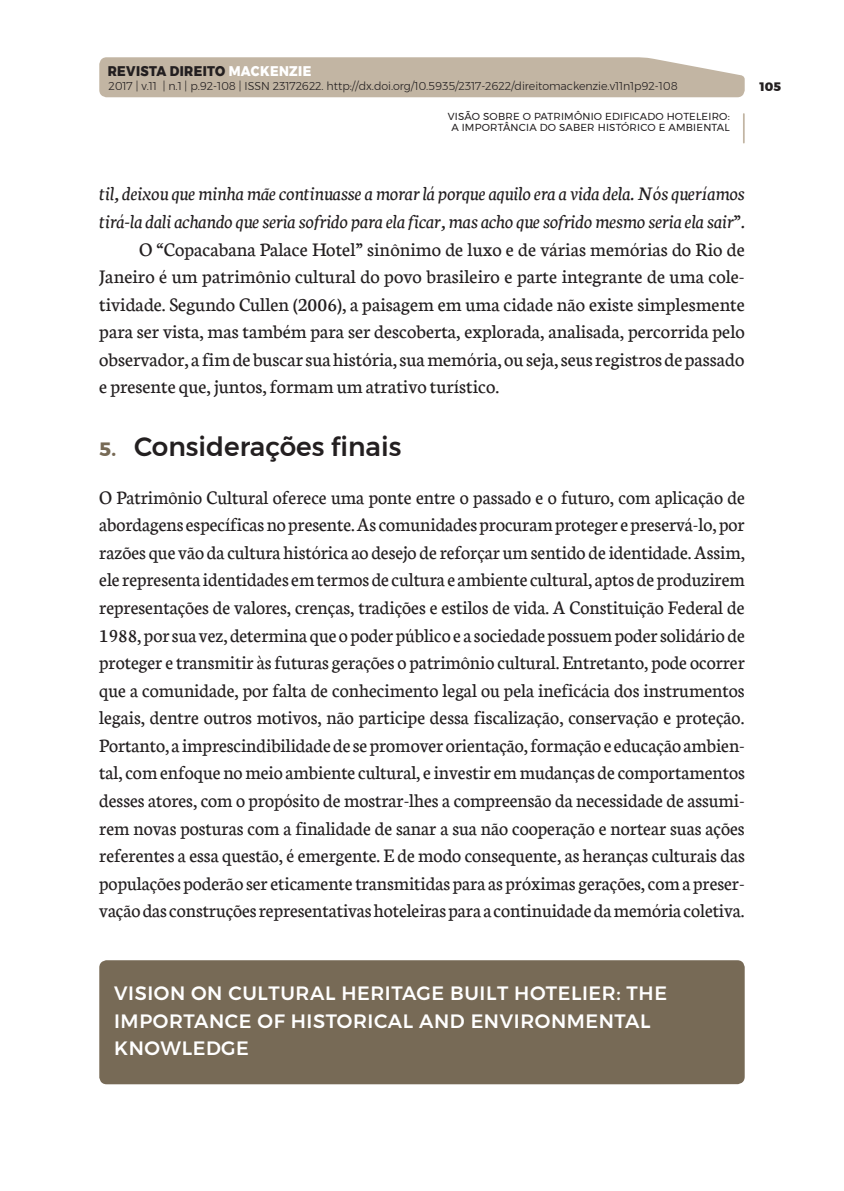
<style>
.page{position:relative;width:844px;height:1191px;background:#fff}
.page>*{position:absolute;margin:0;border:0;box-sizing:border-box;transform-origin:0 0}
._4_Sub_1{font:500 26.25px "Montserrat";color:#231f20}
._1_Paragrafo_Sem_Rec{font:20.47px/27.5px "Neuton";letter-spacing:-.005em;color:#231f20;text-align:justify}
._1_Paragrafo_Recuo{font:20.47px/27.7px "Neuton";color:#231f20;text-align:justify}
._1_Paragrafo_Recuo-2{font:italic 20.47px/27.7px "Neuton";color:#231f20}
._3b_Tit_Palavra-chav{font:500 19.25px/27.7px "Montserrat";letter-spacing:.03em;color:#fff}
.t1{font:800 14px "Montserrat";letter-spacing:.03em;color:#231f20;scale:.9 1}
.t2{font:800 12.25px "Montserrat";color:#231f20}
.t3{font:300 11.38px "Montserrat";letter-spacing:-.005em;color:#231f20}
.t4{font:10.15px/11.2px "Montserrat";letter-spacing:.02em;color:#231f20;text-align:center}
.s1{color:#fff}
.s2{font-weight:700;font-size:19.25px;color:#776a56}
</style>
<div class="page">
<hr style="left:742px;top:114px;width:2px;height:29px;background:#c2b5a3">
<div style="left:99px;top:57px;width:645px;height:40px;background:#c2b5a3"></div>
<div style="left:99px;top:960px;width:645px;height:124px;background:#776a56"></div>
<p class="t1" style="left:108px;top:59px;width:228px">REVISTA DIREITO <span class="s1">MACKENZIE</span></p>
<p class="t3" style="left:108px;top:78px;width:570px">2017 | v.11 | n.1 | p.92-108 | ISSN 23172622. http://dx.doi.org/10.5935/2317-2622/direitomackenzie.v11n1p92-108</p>
<p class="t4" style="left:447px;top:111px;width:283px">VISÃO SOBRE O PATRIMÔNIO EDIFICADO HOTELEIRO:<br>A IMPORTÂNCIA DO SABER HISTÓRICO E AMBIENTAL</p>
<p class="t2" style="left:759px;top:76px;width:23px">105</p>
<p class="_1_Paragrafo_Recuo-2" style="left:99px;top:180px;width:646px">til, deixou que minha mãe continuasse a morar lá porque aquilo era a vida dela. Nós queríamos tirá-la dali achando que seria sofrido para ela ficar, mas acho que sofrido mesmo seria ela sair”.</p>
<p class="_1_Paragrafo_Recuo" style="left:99px;top:235px;width:647px;text-indent:40px">O “Copacabana Palace Hotel” sinônimo de luxo e de várias memórias do Rio de Janeiro é um patrimônio cultural do povo brasileiro e parte integrante de uma cole&shy;tividade. Segundo Cullen (2006), a paisagem em uma cidade não existe simplesmente para ser vista, mas também para ser descoberta, explorada, analisada, percorrida pelo observador, a fim de buscar sua história, sua memória, ou seja, seus registros de passado e presente que, juntos, formam um atrativo turístico.</p>
<p class="_4_Sub_1" style="left:99px;top:426px;width:303px"><span class="s2">5.</span> Considerações finais</p>
<p class="_1_Paragrafo_Sem_Rec" style="left:99px;top:483px;width:647px">O Patrimônio Cultural oferece uma ponte entre o passado e o futuro, com aplicação de abordagens específicas no presente. As comunidades procuram proteger e preservá-lo, por razões que vão da cultura histórica ao desejo de reforçar um sentido de identidade. Assim, ele representa identidades em termos de cultura e ambiente cultural, aptos de produzirem representações de valores, crenças, tradições e estilos de vida. A Constituição Federal de 1988, por sua vez, determina que o poder público e a sociedade possuem poder solidário de proteger e transmitir às futuras gerações o patrimônio cultural. Entretanto, pode ocorrer que a comunidade, por falta de conhecimento legal ou pela ineficácia dos instrumentos legais, dentre outros motivos, não participe dessa fiscalização, conservação e proteção.<br>Portanto, a imprescindibilidade de se promover orientação, formação e educação ambien&shy;tal, com enfoque no meio ambiente cultural, e investir em mudanças de comportamentos desses atores, com o propósito de mostrar-lhes a compreensão da necessidade de assumi&shy;rem novas posturas com a finalidade de sanar a sua não cooperação e nortear suas ações referentes a essa questão, é emergente. E de modo consequente, as heranças culturais das populações poderão ser eticamente transmitidas para as próximas gerações, com a preser&shy;vação das construções representativas hoteleiras para a continuidade da memória coletiva.</p>
<p class="_3b_Tit_Palavra-chav" style="left:114px;top:979px;width:554px">VISION ON CULTURAL HERITAGE BUILT HOTELIER: THE<br>IMPORTANCE OF HISTORICAL AND ENVIRONMENTAL<br>KNOWLEDGE</p>
</div>
